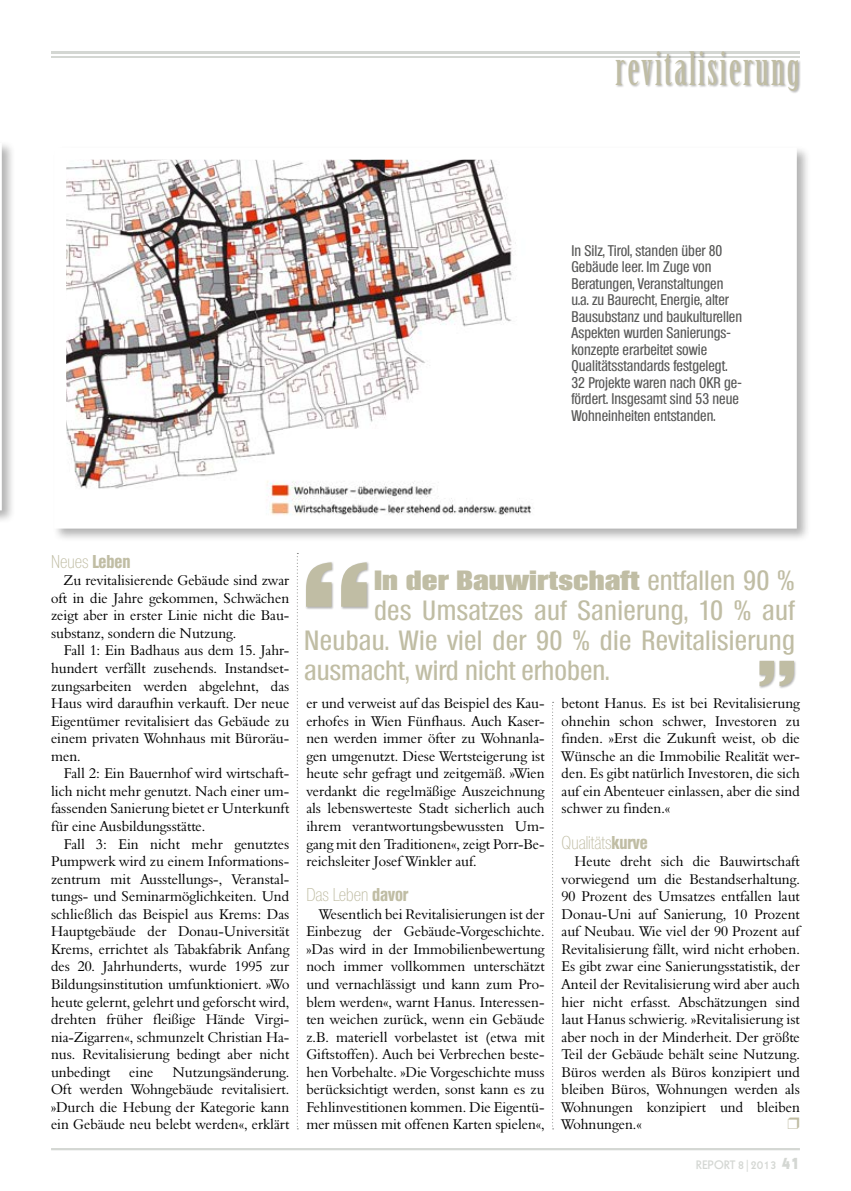
<style>
.page{position:relative;width:851px;height:1191px;background:#fff}
.page>*{position:absolute;margin:0;border:0;box-sizing:border-box;transform-origin:0 0}
.t1{font:45px "Birch Std";letter-spacing:.05em;color:#c0bda4}
.t2{font:500 condensed 27px "Olympia";letter-spacing:.01em;color:#c0bda4;scale:1.06 1}
.t3{font:800 condensed 27px "Olympia";letter-spacing:.005em;color:#c0bda4;scale:1.06 1}
.t4{font:300 condensed 18px "Olnova";color:#c0bda4}
.t5{font:500 condensed 15px/16.5px "Olympia";color:#565655}
.t6{font:14.55px/17.5px "Aldine 401 BT Roman A";color:#000;text-align:justify}
.t7{font:12px "Geometric 231 BT Bold C";color:#d4d7d3}
.s1{font-family:"Olympia";font-weight:700}
.s2{font-weight:500}
.s3{font-family:"Geometric 231 BT Heavy C";font-size:16.5px}
</style>
<div class="page">
<div style="left:0;top:141px;width:16px;height:383px;background:#000;opacity:.3"></div>
<svg style="left:0;top:143px;width:2px;height:367px"></svg>
<div style="left:52px;top:145px;width:759px;height:397px;background:#000;opacity:.3"></div>
<img style="left:67px;top:161px;width:716px;height:354px">
<svg style="left:297px;top:553px;width:1px;height:576px"></svg>
<svg style="left:552px;top:702px;width:1px;height:427px"></svg>
<hr style="left:51px;top:51px;width:748px;height:3px;background:#d4d7d3">
<hr style="left:51px;top:56px;width:748px;height:1px;background:#d4d7d3">
<div style="left:615px;top:51px;width:185px;height:43px;background:#000;opacity:.3"></div>
<hr style="left:51px;top:1148px;width:748px;height:2px;background:#d4d7d3">
<div style="left:759px;top:660px;width:38px;height:29px;background:#000;opacity:.3"></div>
<div style="left:305px;top:561px;width:64px;height:48px;background:#000;opacity:.3"></div>
<svg style="left:306px;top:562px;width:60px;height:45px"></svg>
<svg style="left:759px;top:660px;width:34px;height:26px"></svg>
<h1 class="t1" style="left:615px;top:43px;width:186px">revitalisierung</h1>
<p class="t5" style="left:571px;top:242px;width:172px">In Silz, Tirol, standen über 80<br>Gebäude leer. Im Zuge von<br>Beratungen, Veranstaltungen u.a. zu Baurecht, Energie, alter<br>Bausubstanz und baukulturellen<br>Aspekten wurden Sanierungs&shy;konzepte erarbeitet sowie<br>Qualitätsstandards festgelegt.<br>32 Projekte waren nach OKR ge&shy;fördert. Insgesamt sind 53 neue<br>Wohneinheiten entstanden.</p>
<p class="t4" style="left:51px;top:550px;width:81px">Neues <span class="s1">Leben</span></p>
<p class="t6" style="left:51px;top:571px;width:240px;text-indent:13px">Zu revitalisierende Gebäude sind zwar oft in die Jahre gekommen, Schwächen zeigt aber in erster Linie nicht die Bau&shy;substanz, sondern die Nutzung.</p>
<p class="t6" style="left:51px;top:641px;width:240px;text-indent:13px">Fall 1: Ein Badhaus aus dem 15. Jahr&shy;hundert verfällt zusehends. Instandset&shy;zungsarbeiten werden abgelehnt, das Haus wird daraufhin verkauft. Der neue Eigentümer revitalisiert das Gebäude zu einem privaten Wohnhaus mit Büroräu&shy;men.</p>
<p class="t6" style="left:51px;top:764px;width:240px;text-indent:13px">Fall 2: Ein Bauernhof wird wirtschaft&shy;lich nicht mehr genutzt. Nach einer um&shy;fassenden Sanierung bietet er Unterkunft für eine Ausbildungsstätte.</p>
<p class="t6" style="left:51px;top:834px;width:240px;text-indent:13px">Fall 3: Ein nicht mehr genutztes Pumpwerk wird zu einem Informations&shy;zentrum mit Ausstellungs-, Veranstal&shy;tungs- und Seminarmöglichkeiten. Und schließlich das Beispiel aus Krems: Das Hauptgebäude der Donau-Universität Krems, errichtet als Tabakfabrik Anfang des 20. Jahrhunderts, wurde 1995 zur Bildungsinstitution umfunktioniert. »Wo heute gelernt, gelehrt und geforscht wird, drehten früher fleißige Hände Virgi&shy;nia-Zigarren«, schmunzelt Christian Ha&shy;nus. Revitalisierung bedingt aber nicht unbedingt</p>
<p class="t6" style="left:51px;top:1063px;width:240px;text-indent:121px">Nutzungsänderung.<br>Oft werden Wohngebäude revitalisiert. »Durch die Hebung der Kategorie kann ein Gebäude neu belebt werden«, erklärt</p>
<p class="t6" style="left:129px;top:1063px;width:26px">eine</p>
<h2 class="t3" style="left:374px;top:565px;width:398px">In der Bauwirtschaft <span class="s2">entfallen 90 %</span></h2>
<h2 class="t2" style="left:374px;top:595px;width:398px">des Umsatzes auf Sanierung, 10 % auf</h2>
<h2 class="t2" style="left:304px;top:625px;width:464px">Neubau. Wie viel der 90 % die Revitalisierung</h2>
<h2 class="t2" style="left:304px;top:655px;width:289px">ausmacht, wird nicht erhoben.</h2>
<p class="t6" style="left:306px;top:694px;width:240px">er und verweist auf das Beispiel des Kau&shy;erhofes in Wien Fünfhaus. Auch Kaser&shy;nen werden immer öfter zu Wohnanla&shy;gen umgenutzt. Diese Wertsteigerung ist heute sehr gefragt und zeitgemäß. »Wien verdankt die regelmäßige Auszeichnung als lebenswerteste Stadt sicherlich auch ihrem verantwortungsbewussten Um&shy;gang mit den Traditionen«, zeigt Porr-Be&shy;reichsleiter Josef Winkler auf.</p>
<p class="t4" style="left:306px;top:884px;width:104px">Das Leben <span class="s1">davor</span></p>
<p class="t6" style="left:306px;top:905px;width:240px;text-indent:13px">Wesentlich bei Revitalisierungen ist der Einbezug der Gebäude-Vorgeschichte. »Das wird in der Immobilienbewertung noch immer vollkommen unterschätzt und vernachlässigt und kann zum Pro&shy;blem werden«, warnt Hanus. Interessen&shy;ten weichen zurück, wenn ein Gebäude z.B. materiell vorbelastet ist (etwa mit Giftstoffen). Auch bei Verbrechen beste&shy;hen Vorbehalte. »Die Vorgeschichte muss berücksichtigt werden, sonst kann es zu Fehlinvestitionen kommen. Die Eigentü&shy;mer müssen mit offenen Karten spielen«,</p>
<p class="t6" style="left:561px;top:694px;width:240px">betont Hanus. Es ist bei Revitalisierung ohnehin schon schwer, Investoren zu finden. »Erst die Zukunft weist, ob die Wünsche an die Immobilie Realität wer&shy;den. Es gibt natürlich Investoren, die sich auf ein Abenteuer einlassen, aber die sind schwer zu finden.«</p>
<p class="t4" style="left:561px;top:831px;width:87px">Qualitäts<span class="s1">kurve</span></p>
<p class="t6" style="left:561px;top:852px;width:240px;text-indent:13px">Heute dreht sich die Bauwirtschaft vorwiegend um die Bestandserhaltung.<br>90 Prozent des Umsatzes entfallen laut Donau-Uni auf Sanierung, 10 Prozent auf Neubau. Wie viel der 90 Prozent auf Revitalisierung fällt, wird nicht erhoben.<br>Es gibt zwar eine Sanierungsstatistik, der Anteil der Revitalisierung wird aber auch hier nicht erfasst. Abschätzungen sind laut Hanus schwierig. »Revitalisierung ist aber noch in der Minderheit. Der größte Teil der Gebäude behält seine Nutzung.<br>Büros werden als Büros konzipiert und bleiben Büros, Wohnungen werden als Wohnungen konzipiert und bleiben Wohnungen.«</p>
<p class="t7" style="left:695px;top:1157px;width:105px">REPORT 8|2013 <span class="s3">41</span></p>
</div>
